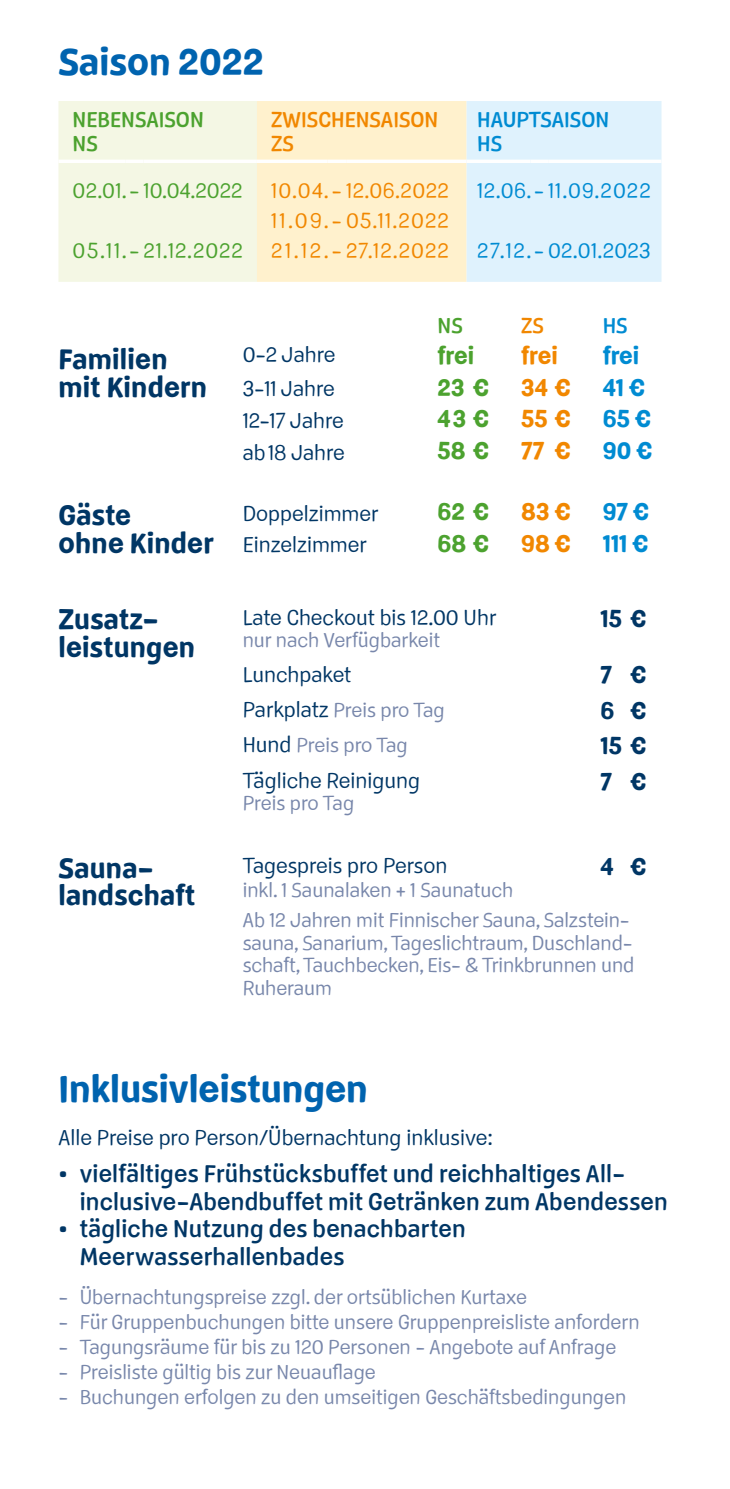
<style>
.page{position:relative;width:730px;height:1489px;background:#fff}
.page>*{position:absolute;margin:0;border:0;box-sizing:border-box;transform-origin:0 0}
.t1{font:600 35px "Mario";color:#0063af}
.t2{font:600 26.25px/27.5px "Mario";letter-spacing:.01em;color:#003665}
.t3{font:22.5px/27.5px "Mario";letter-spacing:.01em;color:#003665}
.t4{font:600 22.5px "Mario";color:#008bd2}
.t5{font:600 22.5px "Mario";color:#4ca22f}
.t6{font:600 22.5px "Mario";color:#f18700}
.t7{font:600 22.5px "Mario";color:#003665}
.t8{font:300 20px "Mario";color:#003665}
.t9{font:300 20px/30px "Mario";letter-spacing:.05em;color:#f18700;text-align:justify}
.t10{font:300 20px "Mario";letter-spacing:.04em;color:#4ca22f}
.t11{font:300 20px "Mario";letter-spacing:.05em;color:#008bd2}
.t12{font:20px/24px "Mario";color:#f18700}
.t13{font:20px/24px "Mario";color:#4ca22f}
.t14{font:20px/24px "Mario";letter-spacing:-.005em;color:#008bd2}
.t15{font:300 18.75px/22.5px "Mario";color:#7887ab}
.s1{font-size:20px;color:#003665}
</style>
<div class="page">
<svg style="left:58px;top:101px;width:603px;height:181px"></svg>
<hr style="left:58px;top:160px;width:68px;height:3px;background:#fff">
<hr style="left:126px;top:160px;width:18px;height:3px;background:#fff">
<hr style="left:144px;top:160px;width:113px;height:3px;background:#fff">
<hr style="left:257px;top:160px;width:71px;height:3px;background:#fff">
<hr style="left:328px;top:160px;width:18px;height:3px;background:#fff">
<hr style="left:346px;top:160px;width:121px;height:3px;background:#fff">
<hr style="left:467px;top:160px;width:63px;height:3px;background:#fff">
<hr style="left:530px;top:160px;width:18px;height:3px;background:#fff">
<hr style="left:548px;top:160px;width:113px;height:3px;background:#fff">
<p class="t1" style="left:58px;top:31px;width:207px">Saison 2022</p>
<p class="t13" style="left:73px;top:106px;width:133px">NEBENSAISON<br>NS</p>
<p class="t12" style="left:271px;top:106px;width:169px">ZWISCHENSAISON<br>ZS</p>
<p class="t14" style="left:477px;top:106px;width:133px">HAUPTSAISON<br>HS</p>
<p class="t10" style="left:73px;top:174px;width:172px">02.01.- 10.04.2022</p>
<p class="t9" style="left:271px;top:174px;width:179px">10.04.- 12.06.2022<br>11.09.-05.11.2022<br>21.12.-27.12.2022</p>
<p class="t11" style="left:477px;top:174px;width:175px">12.06.-11.09.2022</p>
<p class="t10" style="left:73px;top:234px;width:172px">05.11.-21.12.2022</p>
<p class="t11" style="left:477px;top:234px;width:175px">27.12.- 02.01.2023</p>
<p class="t13" style="left:438px;top:312px;width:27px">NS</p>
<p class="t12" style="left:521px;top:312px;width:24px">ZS</p>
<p class="t14" style="left:603px;top:312px;width:27px">HS</p>
<p class="t2" style="left:58px;top:344px;width:150px">Familien mit Kindern</p>
<p class="t8" style="left:243px;top:338px;width:94px">0-2 Jahre</p>
<p class="t5" style="left:438px;top:335px;width:38px">frei</p>
<p class="t6" style="left:521px;top:335px;width:38px">frei</p>
<p class="t4" style="left:603px;top:335px;width:38px">frei</p>
<p class="t8" style="left:243px;top:373px;width:94px">3-11 Jahre</p>
<p class="t5" style="left:438px;top:367px;width:53px">23 €</p>
<p class="t6" style="left:521px;top:367px;width:51px">34 €</p>
<p class="t4" style="left:603px;top:367px;width:44px">41 €</p>
<p class="t8" style="left:243px;top:405px;width:103px">12-17 Jahre</p>
<p class="t5" style="left:438px;top:399px;width:53px">43 €</p>
<p class="t6" style="left:521px;top:399px;width:51px">55 €</p>
<p class="t4" style="left:603px;top:399px;width:50px">65 €</p>
<p class="t8" style="left:243px;top:437px;width:104px">ab 18 Jahre</p>
<p class="t5" style="left:438px;top:431px;width:53px">58 €</p>
<p class="t6" style="left:521px;top:431px;width:51px">77 €</p>
<p class="t4" style="left:603px;top:431px;width:51px">90 €</p>
<p class="t2" style="left:58px;top:500px;width:157px">Gäste<br>ohne Kinder</p>
<p class="t8" style="left:243px;top:497px;width:137px">Doppelzimmer</p>
<p class="t5" style="left:438px;top:491px;width:53px">62 €</p>
<p class="t6" style="left:521px;top:491px;width:51px">83 €</p>
<p class="t4" style="left:603px;top:491px;width:48px">97 €</p>
<p class="t8" style="left:243px;top:529px;width:126px">Einzelzimmer</p>
<p class="t5" style="left:438px;top:523px;width:53px">68 €</p>
<p class="t6" style="left:521px;top:523px;width:51px">98 €</p>
<p class="t4" style="left:603px;top:523px;width:47px">111 €</p>
<p class="t2" style="left:58px;top:604px;width:138px">Zusatz&shy;leistungen</p>
<p class="t8" style="left:243px;top:601px;width:255px">Late Checkout bis 12.00 Uhr</p>
<p class="t7" style="left:601px;top:598px;width:48px">15 €</p>
<p class="t15" style="left:243px;top:628px;width:199px">nur nach Verfügbarkeit</p>
<p class="t8" style="left:243px;top:658px;width:110px">Lunchpaket</p>
<p class="t7" style="left:601px;top:655px;width:48px">7 €</p>
<p class="t15" style="left:243px;top:698px;width:204px"><span class="s1">Parkplatz</span> Preis pro Tag</p>
<p class="t7" style="left:601px;top:690px;width:48px">6 €</p>
<p class="t15" style="left:243px;top:733px;width:167px"><span class="s1">Hund</span> Preis pro Tag</p>
<p class="t7" style="left:601px;top:726px;width:48px">15 €</p>
<p class="t8" style="left:243px;top:764px;width:179px">Tägliche Reinigung</p>
<p class="t15" style="left:243px;top:791px;width:113px">Preis pro Tag</p>
<p class="t7" style="left:601px;top:761px;width:48px">7 €</p>
<p class="t2" style="left:58px;top:852px;width:138px">Sauna&shy;landschaft</p>
<p class="t8" style="left:243px;top:849px;width:206px">Tagespreis pro Person</p>
<p class="t7" style="left:601px;top:846px;width:48px">4 €</p>
<p class="t15" style="left:243px;top:908px;width:393px">Ab 12 Jahren mit Finnischer Sauna, Salzstein&shy;sauna, Sanarium, Tageslichtraum, Duschland&shy;schaft, Tauchbecken, Eis- &amp; Trinkbrunnen und Ruheraum</p>
<p class="t15" style="left:243px;top:877px;width:272px">inkl. 1 Saunalaken + 1 Saunatuch</p>
<p class="t1" style="left:58px;top:1058px;width:311px">Inklusivleistungen</p>
<p class="t8" style="left:58px;top:1121px;width:436px">Alle Preise pro Person/Übernachtung inklusive:</p>
<p class="t3" style="left:80px;top:1159px;width:590px;text-indent:-21px">• vielfältiges Frühstücksbuffet und reichhaltiges All&shy;inclusive-Abendbuffet mit Getränken zum Abendessen</p>
<p class="t3" style="left:80px;top:1214px;width:387px;text-indent:-21px">• tägliche Nutzung des benachbarten<br>Meerwasserhallenbades</p>
<p class="t15" style="left:58px;top:1284px;width:470px">- Übernachtungspreise zzgl. der ortsüblichen Kurtaxe</p>
<p class="t15" style="left:58px;top:1309px;width:583px">- Für Gruppenbuchungen bitte unsere Gruppenpreisliste anfordern</p>
<p class="t15" style="left:58px;top:1334px;width:559px">- Tagungsräume für bis zu 120 Personen - Angebote auf Anfrage</p>
<p class="t15" style="left:58px;top:1359px;width:319px">- Preisliste gültig bis zur Neuauflage</p>
<p class="t15" style="left:58px;top:1384px;width:569px">- Buchungen erfolgen zu den umseitigen Geschäftsbedingungen</p>
</div>
